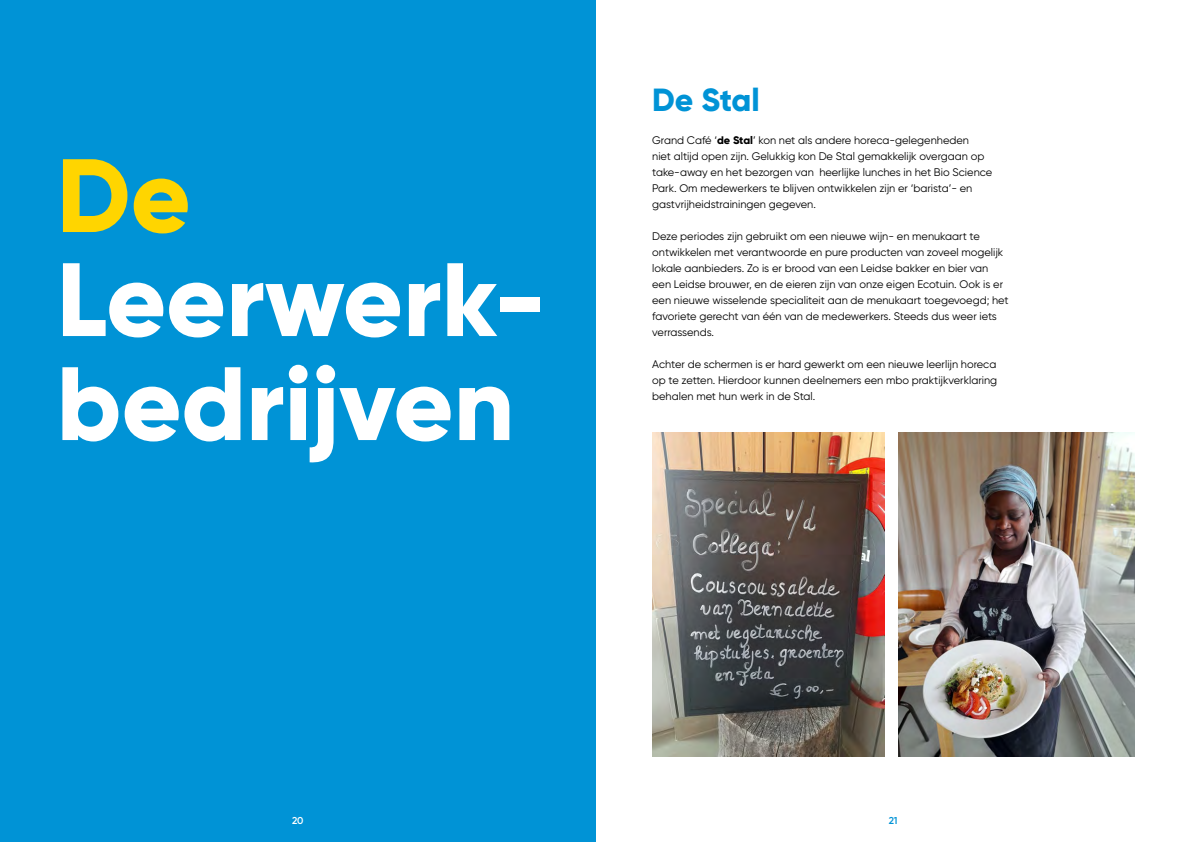
<style>
.page{position:relative;width:1191px;height:842px;background:#fff}
.page>*{position:absolute;margin:0;border:0;box-sizing:border-box;transform-origin:0 0}
.t1{font:800 104px/104px "Gilroy";color:#fff}
.t2{font:800 104px "Gilroy";color:#ffd500}
.t3{font:800 32px "Gilroy";letter-spacing:-.01em;color:#0093d6}
.t4{font:11px/16px "Gilroy";color:#000}
.t5{font:600 10px "Gilroy";color:#fff}
.t6{font:600 10px "Gilroy";color:#0093d6}
.s1{font-weight:800}
</style>
<div class="page">
<div style="left:0;top:0;width:595px;height:842px;background:#0093d6"></div>
<img style="left:899px;top:432px;width:235px;height:325px">
<img style="left:652px;top:432px;width:232px;height:325px">
<h1 class="t2" style="left:57px;top:130px;width:136px">De</h1>
<h1 class="t1" style="left:57px;top:247px;width:491px">Leerwerk&shy;bedrijven</h1>
<h2 class="t3" style="left:652px;top:79px;width:109px">De Stal</h2>
<p class="t4" style="left:652px;top:132px;width:341px">Grand Café ‘<span class="s1">de Stal</span>’ kon net als andere horeca-gelegenheden<br>niet altijd open zijn. Gelukkig kon De Stal gemakkelijk overgaan op take-away en het bezorgen van heerlijke lunches in het Bio Science Park. Om medewerkers te blijven ontwikkelen zijn er ‘barista’- en gastvrijheidstrainingen gegeven.</p>
<p class="t4" style="left:652px;top:228px;width:358px">Deze periodes zijn gebruikt om een nieuwe wijn- en menukaart te ontwikkelen met verantwoorde en pure producten van zoveel mogelijk lokale aanbieders. Zo is er brood van een Leidse bakker en bier van een Leidse brouwer, en de eieren zijn van onze eigen Ecotuin. Ook is er een nieuwe wisselende specialiteit aan de menukaart toegevoegd; het favoriete gerecht van één van de medewerkers. Steeds dus weer iets verrassends.</p>
<p class="t4" style="left:652px;top:356px;width:346px;text-align:justify">Achter de schermen is er hard gewerkt om een nieuwe leerlijn horeca op te zetten. Hierdoor kunnen deelnemers een mbo praktijkverklaring behalen met hun werk in de Stal.</p>
<p class="t5" style="left:292px;top:814px;width:13px">20</p>
<p class="t6" style="left:888px;top:814px;width:10px">21</p>
</div>
